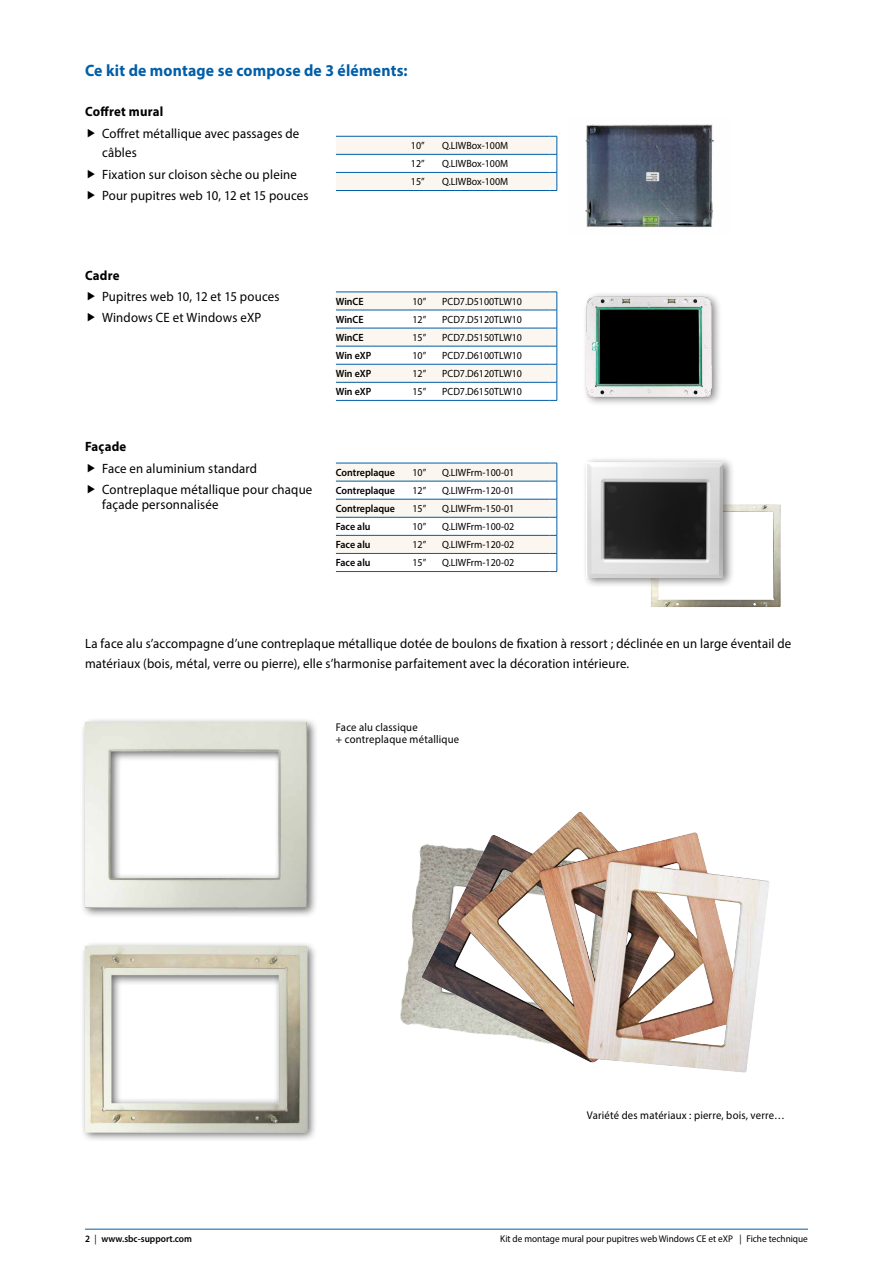
<style>
.page{position:relative;width:893px;height:1263px;background:#fff}
.page>*{position:absolute;margin:0;border:0;box-sizing:border-box;transform-origin:0 0}
.Grundtext__Untertite{font:700 16.5px "Myriad Pro";letter-spacing:.01em;color:#005ea8;scale:.95 1}
.Grundtext__9_13pt{font:13.5px/19.5px "Myriad Pro";letter-spacing:.015em;color:#000;scale:.95 1}
.Grundtext__bold__9_1{font:700 13.5px "Myriad Pro";letter-spacing:.02em;color:#000;scale:.95 1}
.Bildlegende_7_5_pt{font:11.25px "Myriad Pro";letter-spacing:.02em;color:#000;scale:.95 1}
.Untertitel__schwarz{font:10.5px "Myriad Pro";color:#000;scale:.95 1}
.Untertitel__schwarz-2{font:600 10.5px "Myriad Pro";color:#000;scale:.95 1}
.Grundschrift__linksb{font:10.5px "Myriad Pro";color:#000;scale:.95 1}
.Fusszeile_mit_Nummer{font:9.75px "Myriad Pro";color:#000;scale:.95 1}
.Fusszeile_mit_Nummer-2{font:600 9.75px "Myriad Pro";color:#000;scale:.95 1}
.s1{font-weight:400}
</style>
<div class="page">
<svg style="left:336px;top:292px;width:222px;height:109px"></svg>
<svg style="left:336px;top:463px;width:222px;height:109px"></svg>
<svg style="left:336px;top:136px;width:222px;height:55px"></svg>
<img style="left:651px;top:504px;width:130px;height:103px">
<img style="left:585px;top:124px;width:129px;height:103px">
<img style="left:585px;top:294px;width:135px;height:110px">
<div style="left:582px;top:457px;width:153px;height:131px;background:#000;opacity:.49"></div>
<img style="left:587px;top:463px;width:136px;height:115px">
<div style="left:80px;top:718px;width:238px;height:200px;background:#000;opacity:.6"></div>
<img style="left:85px;top:723px;width:233px;height:195px">
<div style="left:80px;top:941px;width:238px;height:201px;background:#000;opacity:.6"></div>
<img style="left:85px;top:946px;width:233px;height:196px">
<img style="left:401px;top:812px;width:369px;height:261px">
<hr style="left:85px;top:1229px;width:723px;height:1px;background:#005ea8">
<p class="Grundtext__Untertite" style="left:85px;top:60px;width:341px">Ce kit de montage se compose de 3 éléments:</p>
<p class="Grundtext__bold__9_1" style="left:85px;top:103px;width:84px">Coffret mural</p>
<p class="Grundtext__9_13pt" style="left:102px;top:123px;width:209px">Coffret métallique avec passages de câbles</p>
<p class="Grundtext__9_13pt" style="left:102px;top:164px;width:207px">Fixation sur cloison sèche ou pleine</p>
<p class="Grundtext__9_13pt" style="left:102px;top:186px;width:219px">Pour pupitres web 10, 12 et 15 pouces</p>
<p class="Grundschrift__linksb" style="left:411px;top:139px;width:16px">10”</p>
<p class="Grundschrift__linksb" style="left:442px;top:139px;width:71px">Q.LIWBox-100M</p>
<p class="Grundschrift__linksb" style="left:411px;top:157px;width:16px">12”</p>
<p class="Grundschrift__linksb" style="left:442px;top:157px;width:71px">Q.LIWBox-100M</p>
<p class="Grundschrift__linksb" style="left:411px;top:175px;width:16px">15”</p>
<p class="Grundschrift__linksb" style="left:442px;top:175px;width:71px">Q.LIWBox-100M</p>
<p class="Grundtext__bold__9_1" style="left:85px;top:266px;width:38px">Cadre</p>
<p class="Grundtext__9_13pt" style="left:102px;top:286px;width:188px">Pupitres web 10, 12 et 15 pouces</p>
<p class="Grundtext__9_13pt" style="left:102px;top:308px;width:169px">Windows CE et Windows eXP</p>
<p class="Grundtext__bold__9_1" style="left:85px;top:438px;width:45px">Façade</p>
<p class="Grundtext__9_13pt" style="left:102px;top:458px;width:165px">Face en aluminium standard</p>
<p class="Grundtext__9_13pt" style="left:102px;top:482px;width:223px;line-height:15px">Contreplaque métallique pour chaque façade personnalisée</p>
<p class="Untertitel__schwarz-2" style="left:336px;top:295px;width:31px">WinCE</p>
<p class="Untertitel__schwarz" style="left:412px;top:295px;width:16px">10”</p>
<p class="Untertitel__schwarz" style="left:442px;top:295px;width:85px">PCD7.D5100TLW10</p>
<p class="Untertitel__schwarz-2" style="left:336px;top:313px;width:31px">WinCE</p>
<p class="Untertitel__schwarz" style="left:412px;top:313px;width:16px">12”</p>
<p class="Untertitel__schwarz" style="left:442px;top:313px;width:85px">PCD7.D5120TLW10</p>
<p class="Untertitel__schwarz-2" style="left:336px;top:331px;width:31px">WinCE</p>
<p class="Untertitel__schwarz" style="left:412px;top:331px;width:16px">15”</p>
<p class="Untertitel__schwarz" style="left:442px;top:331px;width:85px">PCD7.D5150TLW10</p>
<p class="Untertitel__schwarz-2" style="left:336px;top:349px;width:39px">Win eXP</p>
<p class="Untertitel__schwarz" style="left:412px;top:349px;width:16px">10”</p>
<p class="Untertitel__schwarz" style="left:442px;top:349px;width:85px">PCD7.D6100TLW10</p>
<p class="Untertitel__schwarz-2" style="left:336px;top:367px;width:39px">Win eXP</p>
<p class="Untertitel__schwarz" style="left:412px;top:367px;width:16px">12”</p>
<p class="Untertitel__schwarz" style="left:442px;top:367px;width:85px">PCD7.D6120TLW10</p>
<p class="Untertitel__schwarz-2" style="left:336px;top:385px;width:39px">Win eXP</p>
<p class="Untertitel__schwarz" style="left:412px;top:385px;width:16px">15”</p>
<p class="Untertitel__schwarz" style="left:442px;top:385px;width:85px">PCD7.D6150TLW10</p>
<p class="Untertitel__schwarz-2" style="left:336px;top:466px;width:64px">Contreplaque</p>
<p class="Untertitel__schwarz" style="left:412px;top:466px;width:16px">10”</p>
<p class="Untertitel__schwarz" style="left:442px;top:466px;width:77px">Q.LIWFrm-100-01</p>
<p class="Untertitel__schwarz-2" style="left:336px;top:484px;width:64px">Contreplaque</p>
<p class="Untertitel__schwarz" style="left:412px;top:484px;width:16px">12”</p>
<p class="Untertitel__schwarz" style="left:442px;top:484px;width:77px">Q.LIWFrm-120-01</p>
<p class="Untertitel__schwarz-2" style="left:336px;top:502px;width:64px">Contreplaque</p>
<p class="Untertitel__schwarz" style="left:412px;top:502px;width:16px">15”</p>
<p class="Untertitel__schwarz" style="left:442px;top:502px;width:77px">Q.LIWFrm-150-01</p>
<p class="Untertitel__schwarz-2" style="left:336px;top:520px;width:38px">Face alu</p>
<p class="Untertitel__schwarz" style="left:412px;top:520px;width:16px">10”</p>
<p class="Untertitel__schwarz" style="left:442px;top:520px;width:77px">Q.LIWFrm-100-02</p>
<p class="Untertitel__schwarz-2" style="left:336px;top:538px;width:38px">Face alu</p>
<p class="Untertitel__schwarz" style="left:412px;top:538px;width:16px">12”</p>
<p class="Untertitel__schwarz" style="left:442px;top:538px;width:77px">Q.LIWFrm-120-02</p>
<p class="Untertitel__schwarz-2" style="left:336px;top:556px;width:38px">Face alu</p>
<p class="Untertitel__schwarz" style="left:412px;top:556px;width:16px">15”</p>
<p class="Untertitel__schwarz" style="left:442px;top:556px;width:77px">Q.LIWFrm-120-02</p>
<p class="Grundtext__9_13pt" style="left:85px;top:633px;width:745px">La face alu s’accompagne d’une contreplaque métallique dotée de boulons de fixation à ressort ; déclinée en un large éventail de matériaux (bois, métal, verre ou pierre), elle s’harmonise parfaitement avec la décoration intérieure.</p>
<p class="Bildlegende_7_5_pt" style="left:336px;top:721px;width:88px">Face alu classique</p>
<p class="Bildlegende_7_5_pt" style="left:336px;top:733px;width:131px">+ contreplaque métallique</p>
<p class="Bildlegende_7_5_pt" style="left:587px;top:1109px;width:210px">Variété des matériaux : pierre, bois, verre…</p>
<p class="Fusszeile_mit_Nummer-2" style="left:85px;top:1232px;width:114px">2 <span class="s1">|</span> www.sbc-support.com</p>
<p class="Fusszeile_mit_Nummer" style="left:500px;top:1232px;width:325px">Kit de montage mural pour pupitres web Windows CE et eXP | Fiche technique</p>
</div>
